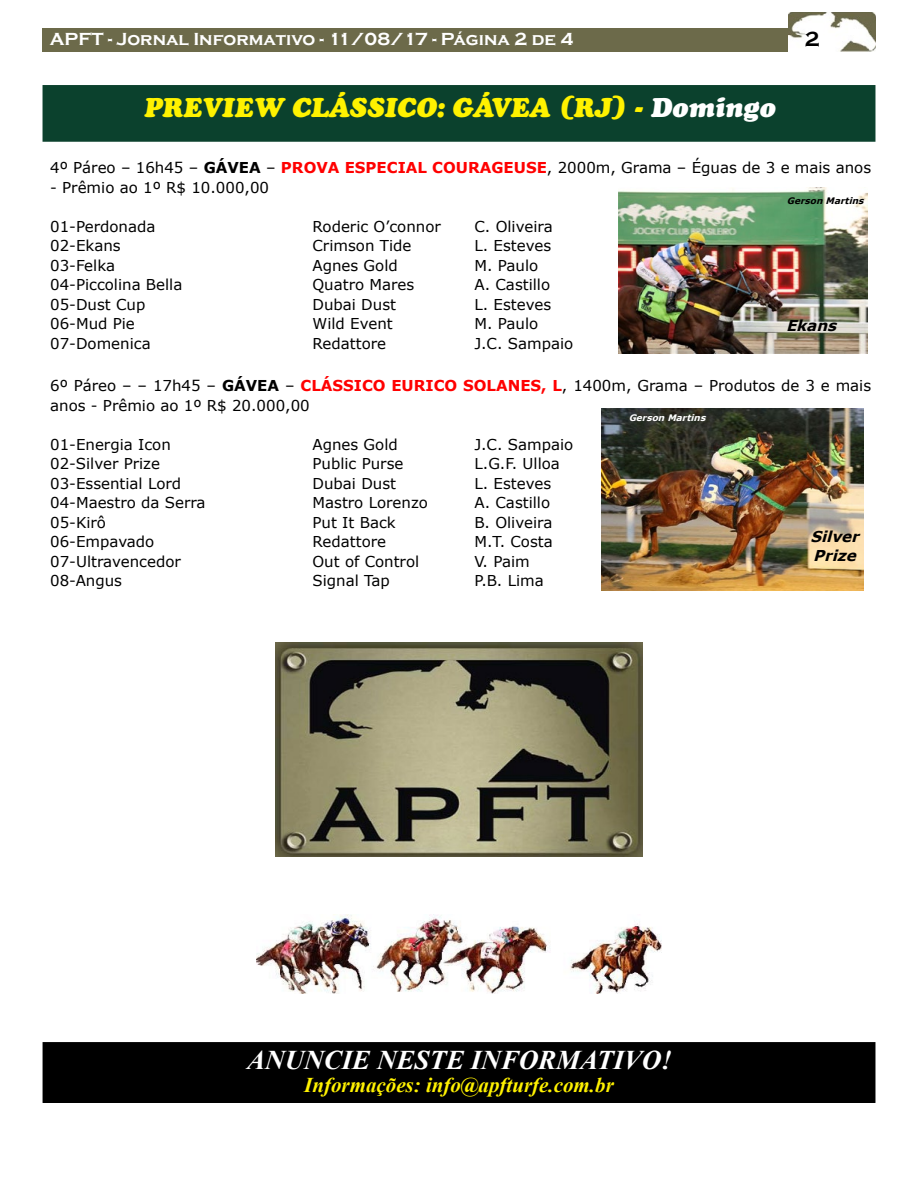
<style>
.page{position:relative;width:918px;height:1188px;background:#fff}
.page>*{position:absolute;margin:0;border:0;box-sizing:border-box;transform-origin:0 0}
.t1{font:italic 27px "Cooper Black Std";color:#fff200}
.t2{font:italic 700 27px "Times New Roman";color:#fff}
.t3{font:italic 700 21px "Times New Roman";color:#fff200}
.t4{font:700 21px "Copperplate Gothic";color:#000}
.t5{font:700 18px "Copperplate Gothic";color:#fff}
.t6{font:15px/19.5px "Verdana";color:#000}
.t7{font:italic 700 15px/19.5px "Verdana";color:#000}
.t8{font:italic 700 9px "Verdana";color:#000}
.t9{font:italic 700 9px "Verdana";color:#fff}
.s1{color:#fff}
.s2{font-weight:700}
.s3{font-weight:700;color:#f00}
</style>
<div class="page">
<div style="left:43px;top:28px;width:746px;height:24px;background:#6c6a4a"></div>
<img style="left:789px;top:12px;width:86px;height:40px">
<div style="left:43px;top:1043px;width:832px;height:59px;background:#000"></div>
<div style="left:43px;top:1042px;width:832px;height:61px;border:2px solid #000"></div>
<img style="left:276px;top:642px;width:366px;height:215px">
<img style="left:256px;top:914px;width:406px;height:80px">
<div style="left:43px;top:85px;width:832px;height:57px;background:#0b412d;border:2px solid #0b412d"></div>
<img style="left:619px;top:188px;width:249px;height:166px">
<img style="left:601px;top:409px;width:262px;height:181px">
<p class="t5" style="left:50px;top:29px;width:525px">APFT - Jornal Informativo - 11/08/17 - Página 2 de 4</p>
<h2 class="t4" style="left:805px;top:27px;width:16px">2</h2>
<h1 class="t1" style="left:144px;top:91px;width:633px">PREVIEW CLÁSSICO: GÁVEA (RJ) - <span class="s1">Domingo</span></h1>
<p class="t6" style="left:50px;top:158px;width:823px">4º Páreo – 16h45 – <span class="s2">GÁVEA</span> – <span class="s3">PROVA ESPECIAL COURAGEUSE</span>, 2000m, Grama – Éguas de 3 e mais anos</p>
<p class="t6" style="left:50px;top:177px;width:220px">- Prêmio ao 1º R$ 10.000,00</p>
<p class="t6" style="left:50px;top:216px;width:107px">01-Perdonada</p>
<p class="t6" style="left:313px;top:216px;width:130px">Roderic O’connor</p>
<p class="t6" style="left:475px;top:216px;width:80px">C. Oliveira</p>
<p class="t6" style="left:50px;top:236px;width:72px">02-Ekans</p>
<p class="t6" style="left:313px;top:236px;width:100px">Crimson Tide</p>
<p class="t6" style="left:475px;top:236px;width:78px">L. Esteves</p>
<p class="t6" style="left:50px;top:255px;width:67px">03-Felka</p>
<p class="t6" style="left:313px;top:255px;width:87px">Agnes Gold</p>
<p class="t6" style="left:475px;top:255px;width:65px">M. Paulo</p>
<p class="t6" style="left:50px;top:275px;width:134px">04-Piccolina Bella</p>
<p class="t6" style="left:313px;top:275px;width:103px">Quatro Mares</p>
<p class="t6" style="left:475px;top:275px;width:77px">A. Castillo</p>
<p class="t6" style="left:50px;top:294px;width:97px">05-Dust Cup</p>
<p class="t6" style="left:313px;top:294px;width:85px">Dubai Dust</p>
<p class="t6" style="left:475px;top:294px;width:78px">L. Esteves</p>
<p class="t6" style="left:50px;top:314px;width:86px">06-Mud Pie</p>
<p class="t6" style="left:313px;top:314px;width:82px">Wild Event</p>
<p class="t6" style="left:475px;top:314px;width:65px">M. Paulo</p>
<p class="t6" style="left:50px;top:333px;width:102px">07-Domenica</p>
<p class="t6" style="left:313px;top:333px;width:75px">Redattore</p>
<p class="t6" style="left:475px;top:333px;width:100px">J.C. Sampaio</p>
<p class="t6" style="left:50px;top:376px;width:823px">6º Páreo – – 17h45 – <span class="s2">GÁVEA</span> – <span class="s3">CLÁSSICO EURICO SOLANES, L</span>, 1400m, Grama – Produtos de 3 e mais anos - Prêmio ao 1º R$ 20.000,00</p>
<p class="t6" style="left:50px;top:434px;width:122px">01-Energia Icon</p>
<p class="t6" style="left:313px;top:434px;width:87px">Agnes Gold</p>
<p class="t6" style="left:475px;top:434px;width:100px">J.C. Sampaio</p>
<p class="t6" style="left:50px;top:454px;width:111px">02-Silver Prize</p>
<p class="t6" style="left:313px;top:454px;width:92px">Public Purse</p>
<p class="t6" style="left:475px;top:454px;width:87px">L.G.F. Ulloa</p>
<p class="t6" style="left:50px;top:473px;width:133px">03-Essential Lord</p>
<p class="t6" style="left:313px;top:473px;width:85px">Dubai Dust</p>
<p class="t6" style="left:475px;top:473px;width:78px">L. Esteves</p>
<p class="t6" style="left:50px;top:493px;width:157px">04-Maestro da Serra</p>
<p class="t6" style="left:313px;top:493px;width:117px">Mastro Lorenzo</p>
<p class="t6" style="left:475px;top:493px;width:77px">A. Castillo</p>
<p class="t6" style="left:50px;top:512px;width:57px">05-Kirô</p>
<p class="t6" style="left:313px;top:512px;width:85px">Put It Back</p>
<p class="t6" style="left:475px;top:512px;width:79px">B. Oliveira</p>
<p class="t6" style="left:50px;top:532px;width:106px">06-Empavado</p>
<p class="t6" style="left:313px;top:532px;width:75px">Redattore</p>
<p class="t6" style="left:475px;top:532px;width:80px">M.T. Costa</p>
<p class="t6" style="left:50px;top:551px;width:132px">07-Ultravencedor</p>
<p class="t6" style="left:313px;top:551px;width:108px">Out of Control</p>
<p class="t6" style="left:475px;top:551px;width:57px">V. Paim</p>
<p class="t6" style="left:50px;top:571px;width:73px">08-Angus</p>
<p class="t6" style="left:313px;top:571px;width:79px">Signal Tap</p>
<p class="t6" style="left:475px;top:571px;width:71px">P.B. Lima</p>
<p class="t8" style="left:787px;top:195px;width:82px">Gerson Martins</p>
<p class="t7" style="left:786px;top:315px;width:57px">Ekans</p>
<p class="t9" style="left:629px;top:412px;width:82px">Gerson Martins</p>
<p class="t7" style="left:810px;top:526px;width:55px">Silver<br>Prize</p>
<h1 class="t2" style="left:247px;top:1041px;width:426px">ANUNCIE NESTE INFORMATIVO!</h1>
<h2 class="t3" style="left:304px;top:1071px;width:311px">Informações: info@apfturfe.com.br</h2>
</div>
